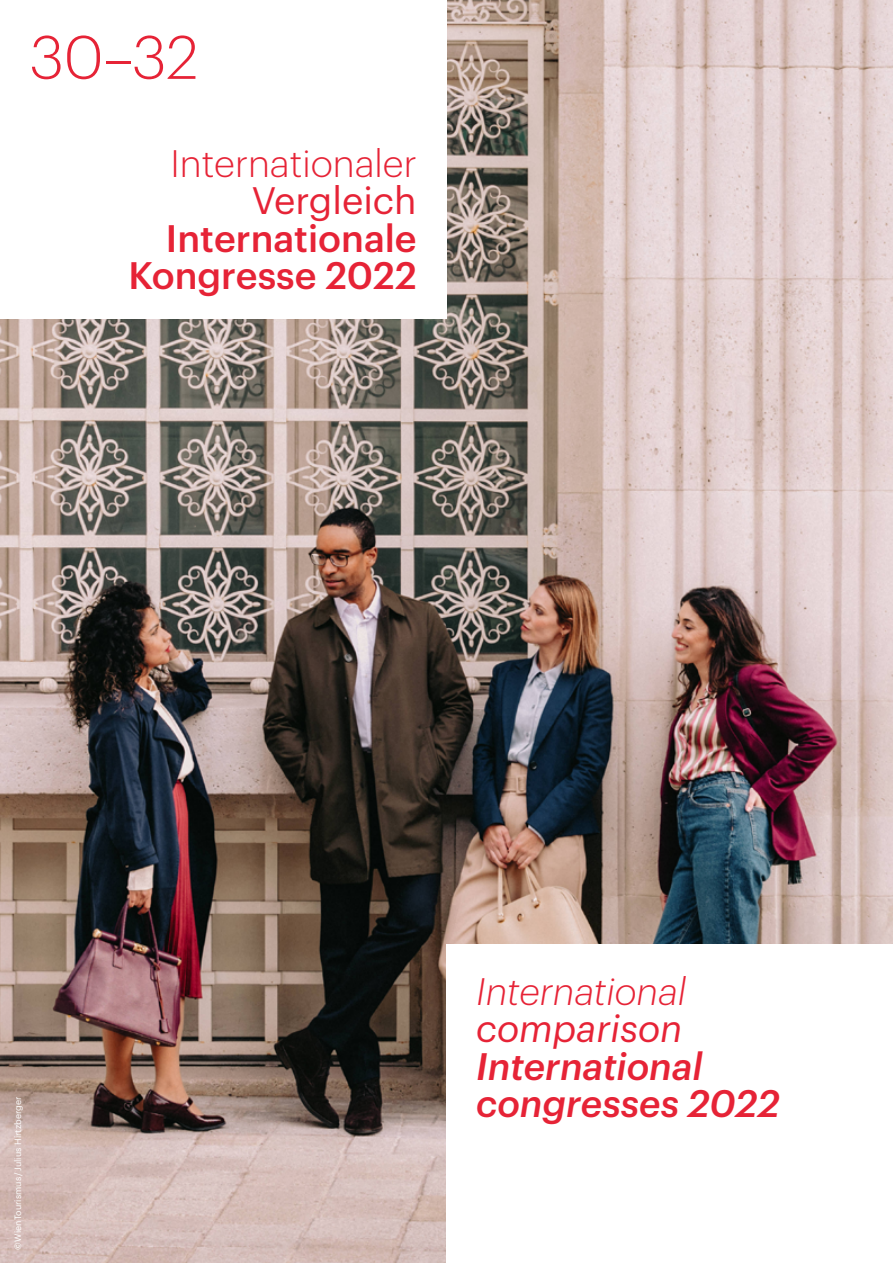
<style>
.page{position:relative;width:893px;height:1263px;background:#fff}
.page>*{position:absolute;margin:0;border:0;box-sizing:border-box;transform-origin:0 0}
.t1{font:300 60px "Graphik LCG";color:#e62336}
.t2{font:italic 500 37.5px/37.5px "Graphik LCG";color:#e62336}
.t3{font:500 37.5px/37.5px "Graphik LCG";color:#e62336;text-align:right}
.t4{font:300 37.5px "Graphik LCG";color:#e62336}
.t5{font:italic 300 37.5px "Graphik LCG";color:#e62336}
.t6{font:italic 37.5px "Graphik LCG";color:#e62336}
.t7{font:37.5px "Graphik LCG";color:#e62336}
.t8{font:9px "Graphik LCG";letter-spacing:.005em;color:#fff}
</style>
<div class="page">
<img style="left:0;top:0;width:893px;height:1263px">
<div style="left:446px;top:944px;width:447px;height:319px;background:#fff"></div>
<div style="left:0;top:0;width:446px;height:319px;background:#fff"></div>
<h1 class="t1" style="left:30px;top:13px;width:170px">30–32</h1>
<h2 class="t4" style="left:170px;top:136px;width:248px">Internationaler</h2>
<h2 class="t7" style="left:252px;top:172px;width:166px">Vergleich</h2>
<h2 class="t3" style="left:128px;top:216px;width:290px">Internationale<br>Kongresse 2022</h2>
<p class="t8" style="left:11px;top:1250px;width:155px;rotate:-90deg">© WienTourismus / Julius Hirtzberger</p>
<h2 class="t5" style="left:476px;top:963px;width:211px">International</h2>
<h2 class="t6" style="left:476px;top:1000px;width:208px">comparison</h2>
<h2 class="t2" style="left:476px;top:1044px;width:305px">International congresses 2022</h2>
</div>
